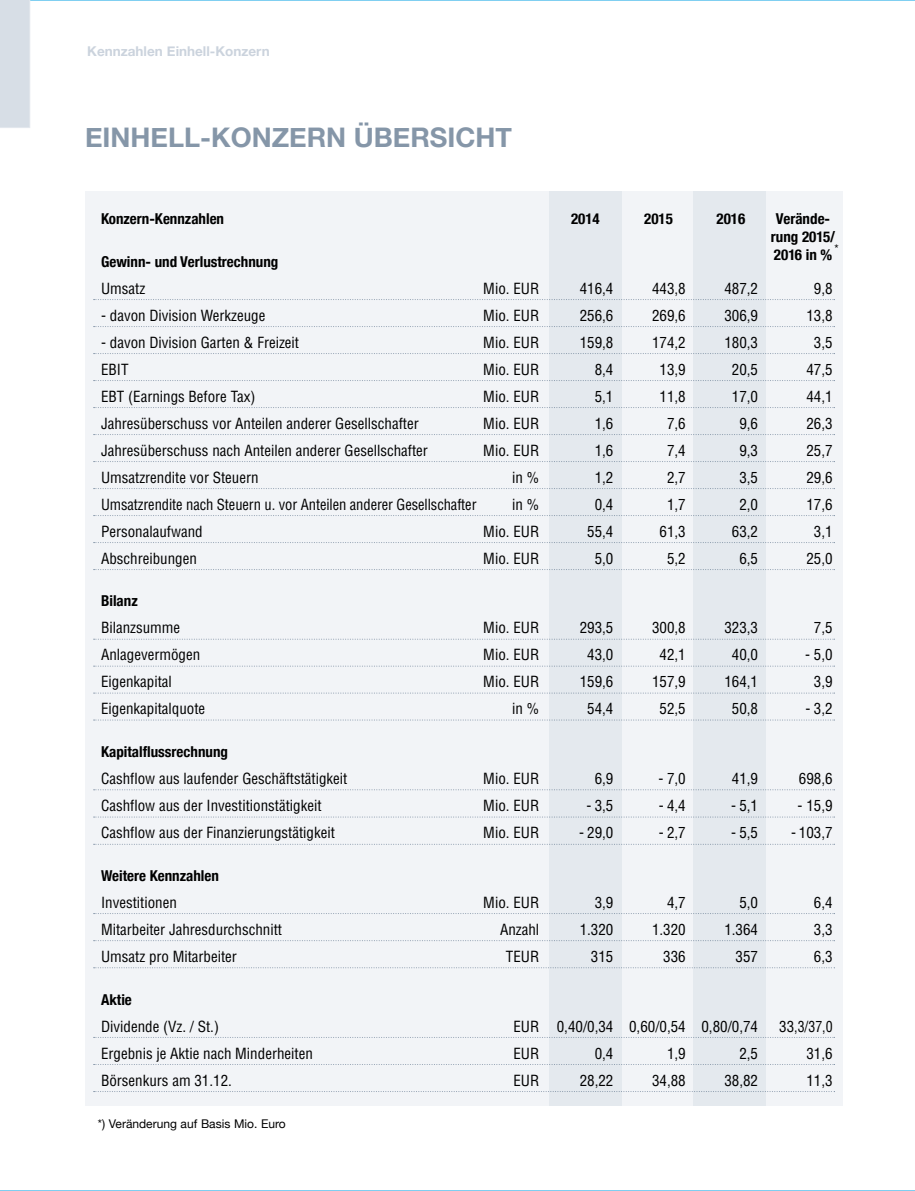
<style>
.page{position:relative;width:915px;height:1191px;background:#fff}
.page>*{position:absolute;margin:0;border:0;box-sizing:border-box;transform-origin:0 0}
.t1{font:700 27px "Helvetica Neue";color:#8596a8}
.t2{font:condensed 15px/27px "Helvetica";color:#000;text-align:right}
.t3{font:700 condensed 15px/18px "Helvetica Neue";color:#000;text-align:center}
.t4{font:700 13.5px "Helvetica Neue";color:#cbd3dd}
.t5{font:12px "Helvetica Neue";color:#000}
</style>
<div class="page">
<div style="left:0;top:0;width:30px;height:128px;background:#d7dee6"></div>
<div style="left:85px;top:191px;width:757px;height:915px;background:#f2f4f7"></div>
<div style="left:693px;top:191px;width:72px;height:915px;background:#e4e9ee"></div>
<div style="left:549px;top:191px;width:72px;height:915px;background:#e4e9ee"></div>
<svg style="left:94px;top:299px;width:740px;height:1px"></svg>
<svg style="left:94px;top:326px;width:740px;height:1px"></svg>
<svg style="left:94px;top:353px;width:740px;height:1px"></svg>
<svg style="left:94px;top:380px;width:740px;height:1px"></svg>
<svg style="left:94px;top:407px;width:740px;height:1px"></svg>
<svg style="left:94px;top:434px;width:740px;height:1px"></svg>
<svg style="left:94px;top:461px;width:740px;height:1px"></svg>
<svg style="left:94px;top:488px;width:740px;height:1px"></svg>
<svg style="left:94px;top:542px;width:740px;height:1px"></svg>
<svg style="left:94px;top:569px;width:740px;height:1px"></svg>
<svg style="left:94px;top:515px;width:740px;height:1px"></svg>
<svg style="left:94px;top:639px;width:740px;height:1px"></svg>
<svg style="left:94px;top:666px;width:740px;height:1px"></svg>
<svg style="left:94px;top:692px;width:740px;height:1px"></svg>
<svg style="left:94px;top:719px;width:740px;height:1px"></svg>
<svg style="left:94px;top:789px;width:740px;height:1px"></svg>
<svg style="left:94px;top:913px;width:740px;height:1px"></svg>
<svg style="left:94px;top:816px;width:740px;height:1px"></svg>
<svg style="left:94px;top:844px;width:740px;height:1px"></svg>
<svg style="left:94px;top:940px;width:740px;height:1px"></svg>
<svg style="left:94px;top:1091px;width:740px;height:1px"></svg>
<svg style="left:94px;top:1037px;width:740px;height:1px"></svg>
<svg style="left:94px;top:1064px;width:740px;height:1px"></svg>
<svg style="left:94px;top:967px;width:740px;height:1px"></svg>
<p class="t4" style="left:87px;top:40px;width:184px">Kennzahlen Einhell-Konzern</p>
<h1 class="t1" style="left:85px;top:116px;width:428px">EINHELL-KONZERN ÜBERSICHT</h1>
<p class="t3" style="left:101px;top:208px;width:124px">Konzern-Kennzahlen</p>
<p class="t3" style="left:101px;top:251px;width:179px">Gewinn- und Verlustrechnung</p>
<p class="t2" style="left:101px;top:274px;width:46px">Umsatz</p>
<p class="t2" style="left:101px;top:301px;width:166px">- davon Division Werkzeuge</p>
<p class="t2" style="left:101px;top:328px;width:377px;text-align:left">- davon Division Garten &amp; Freizeit<br>EBIT<br>EBT (Earnings Before Tax)<br>Jahresüberschuss vor Anteilen anderer Gesellschafter Jahresüberschuss nach Anteilen anderer Gesellschafter Umsatzrendite vor Steuern<br>Umsatzrendite nach Steuern u. vor Anteilen anderer Gesellschafter Personalaufwand<br>Abschreibungen</p>
<p class="t3" style="left:101px;top:591px;width:38px">Bilanz</p>
<p class="t2" style="left:101px;top:614px;width:106px;text-align:left">Bilanzsumme<br>Anlagevermögen<br>Eigenkapital<br>Eigenkapitalquote</p>
<p class="t3" style="left:101px;top:742px;width:128px">Kapitalflussrechnung</p>
<p class="t2" style="left:101px;top:765px;width:248px;text-align:left">Cashflow aus laufender Geschäftstätigkeit<br>Cashflow aus der Investitionstätigkeit<br>Cashflow aus der Finanzierungstätigkeit</p>
<p class="t3" style="left:101px;top:865px;width:119px">Weitere Kennzahlen</p>
<p class="t2" style="left:101px;top:889px;width:182px;text-align:left">Investitionen<br>Mitarbeiter Jahresdurchschnitt<br>Umsatz pro Mitarbeiter</p>
<p class="t3" style="left:101px;top:989px;width:32px">Aktie</p>
<p class="t2" style="left:101px;top:1012px;width:213px;text-align:left">Dividende (Vz. / St.)<br>Ergebnis je Aktie nach Minderheiten<br>Börsenkurs am 31.12.</p>
<p class="t2" style="left:483px;top:274px;width:57px">Mio. EUR<br>Mio. EUR<br>Mio. EUR<br>Mio. EUR<br>Mio. EUR<br>Mio. EUR<br>Mio. EUR in %<br>in %<br>Mio. EUR<br>Mio. EUR</p>
<p class="t2" style="left:483px;top:614px;width:57px">Mio. EUR<br>Mio. EUR<br>Mio. EUR in %</p>
<p class="t2" style="left:483px;top:765px;width:57px;text-align:justify">Mio. EUR Mio. EUR Mio. EUR</p>
<p class="t2" style="left:483px;top:889px;width:57px">Mio. EUR<br>Anzahl<br>TEUR</p>
<p class="t2" style="left:513px;top:1012px;width:27px;text-align:justify">EUR EUR EUR</p>
<p class="t5" style="left:98px;top:1114px;width:189px">*) Veränderung auf Basis Mio. Euro</p>
<p class="t3" style="left:571px;top:208px;width:30px">2014</p>
<p class="t2" style="left:579px;top:274px;width:35px">416,4<br>256,6<br>159,8<br>8,4<br>5,1<br>1,6<br>1,6<br>1,2<br>0,4<br>55,4<br>5,0</p>
<p class="t2" style="left:579px;top:614px;width:35px;text-align:center">293,5<br>43,0<br>159,6<br>54,4</p>
<p class="t2" style="left:594px;top:765px;width:20px">6,9</p>
<p class="t2" style="left:586px;top:792px;width:29px">- 3,5</p>
<p class="t2" style="left:579px;top:819px;width:36px">- 29,0</p>
<p class="t2" style="left:579px;top:889px;width:35px">3,9<br>1.320<br>315</p>
<p class="t3" style="left:644px;top:208px;width:30px">2015</p>
<p class="t2" style="left:651px;top:274px;width:35px">443,8<br>269,6<br>174,2<br>13,9<br>11,8<br>7,6<br>7,4<br>2,7<br>1,7<br>61,3<br>5,2</p>
<p class="t2" style="left:651px;top:614px;width:35px;text-align:center">300,8<br>42,1<br>157,9<br>52,5</p>
<p class="t2" style="left:658px;top:765px;width:29px">- 7,0</p>
<p class="t2" style="left:658px;top:792px;width:28px">- 4,4</p>
<p class="t2" style="left:658px;top:819px;width:28px">- 2,7</p>
<p class="t2" style="left:651px;top:889px;width:35px">4,7<br>1.320<br>336</p>
<p class="t3" style="left:716px;top:208px;width:30px">2016</p>
<p class="t2" style="left:724px;top:274px;width:35px">487,2<br>306,9<br>180,3<br>20,5<br>17,0<br>9,6<br>9,3<br>3,5<br>2,0<br>63,2<br>6,5</p>
<p class="t3" style="left:770px;top:208px;width:66px">Verände&shy;rung 2015/<br>2016 in %</p>
<p class="t5" style="left:834px;top:240px;width:6px">*</p>
<p class="t2" style="left:806px;top:274px;width:28px;text-align:center">9,8<br>13,8<br>3,5<br>47,5<br>44,1<br>26,3<br>25,7<br>29,6<br>17,6<br>3,1<br>25,0</p>
<p class="t2" style="left:724px;top:614px;width:35px;text-align:center">323,3<br>40,0<br>164,1<br>50,8</p>
<p class="t2" style="left:731px;top:765px;width:28px">41,9</p>
<p class="t2" style="left:731px;top:792px;width:28px">- 5,1</p>
<p class="t2" style="left:731px;top:819px;width:28px">- 5,5</p>
<p class="t2" style="left:724px;top:889px;width:35px">5,0<br>1.364<br>357</p>
<p class="t2" style="left:813px;top:614px;width:20px">7,5</p>
<p class="t2" style="left:804px;top:641px;width:29px;text-align:center">- 5,0<br>3,9</p>
<p class="t2" style="left:805px;top:695px;width:29px">- 3,2</p>
<p class="t2" style="left:798px;top:765px;width:35px">698,6</p>
<p class="t2" style="left:797px;top:792px;width:36px">- 15,9</p>
<p class="t2" style="left:790px;top:819px;width:43px">- 103,7</p>
<p class="t2" style="left:813px;top:889px;width:20px;text-align:justify">6,4<br>3,3<br>6,3</p>
<p class="t2" style="left:556px;top:1012px;width:58px">0,40/0,34<br>0,4<br>28,22</p>
<p class="t2" style="left:629px;top:1012px;width:58px">0,60/0,54<br>1,9<br>34,88</p>
<p class="t2" style="left:701px;top:1012px;width:58px">0,80/0,74<br>2,5<br>38,82</p>
<p class="t2" style="left:806px;top:1012px;width:28px;text-align:justify;text-indent:-27px">33,3/37,0<br>31,6<br>11,3</p>
</div>
